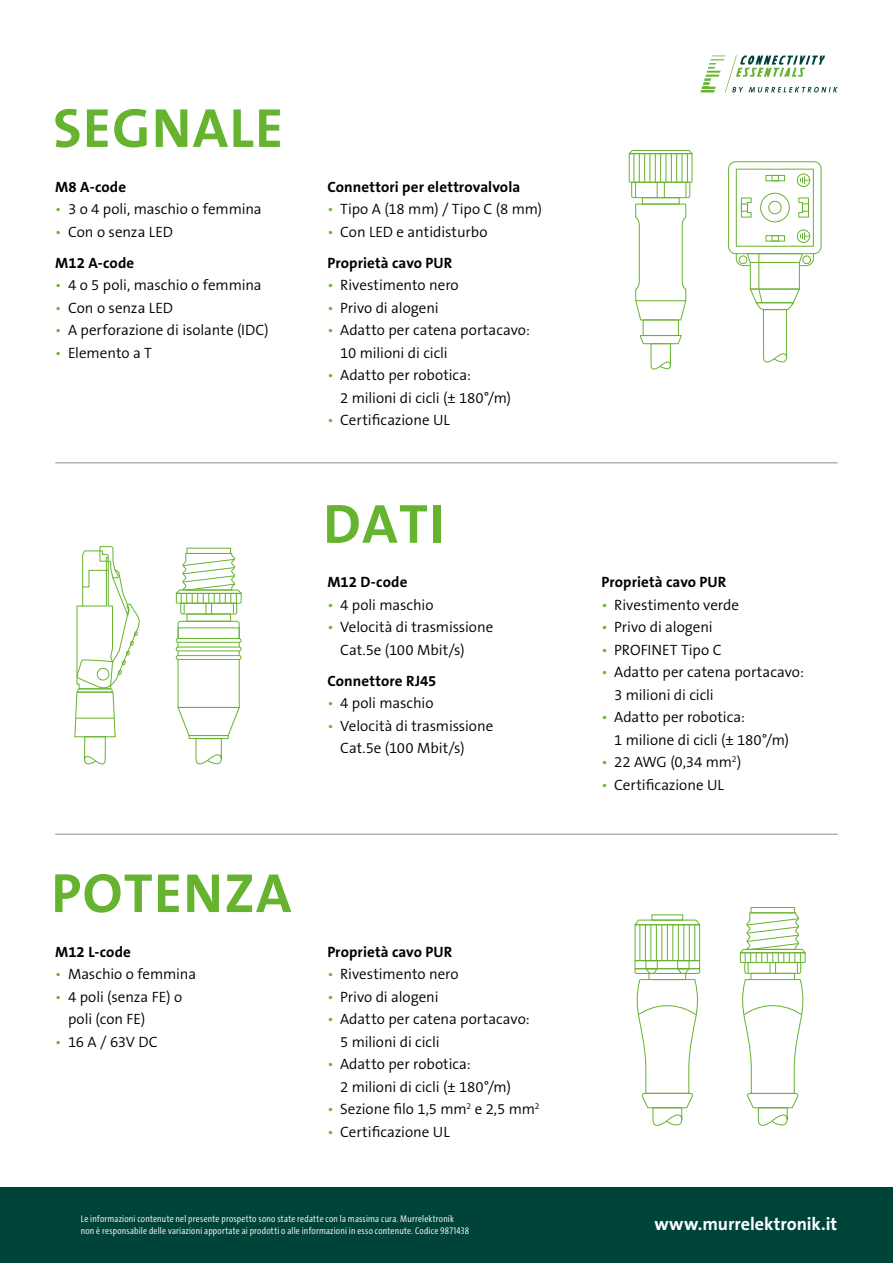
<style>
.page{position:relative;width:893px;height:1263px;background:#fff}
.page>*{position:absolute;margin:0;border:0;box-sizing:border-box;transform-origin:0 0}
.t1{font:700 55.5px "The Sans B Plus W7";letter-spacing:.025em;color:#65b32e}
.t2{font:700 18px "The Sans B Plus W7";color:#fff}
.t3{font:300 15px/22.5px "The Sans B Plus W4";letter-spacing:-.005em;color:#000}
.t4{font:700 15px "The Sans B Plus W7";letter-spacing:.005em;color:#000}
.t5{font:300 9.75px/12px "The Sans Cd LF4";letter-spacing:.025em;color:#fff}
.s1{color:#65b32e}
</style>
<div class="page">
<hr style="left:55px;top:462px;width:783px;height:1px;background:#b3b2b2">
<hr style="left:55px;top:833px;width:783px;height:2px;background:#b3b2b2">
<svg style="left:74px;top:546px;width:66px;height:219px"></svg>
<div style="left:97px;top:668px;width:12px;height:12px;border:1px solid #65b32e;border-radius:50%"></div>
<div style="left:677px;top:960px;width:12px;height:9px;border:1px solid #65b32e"></div>
<div style="left:646px;top:960px;width:12px;height:9px;border:1px solid #65b32e"></div>
<div style="left:635px;top:960px;width:65px;height:9px;border:1px solid #65b32e"></div>
<hr style="left:694px;top:925px;width:1px;height:36px;background:#65b32e">
<hr style="left:689px;top:925px;width:1px;height:36px;background:#65b32e">
<hr style="left:683px;top:925px;width:1px;height:36px;background:#65b32e">
<hr style="left:678px;top:925px;width:1px;height:36px;background:#65b32e">
<hr style="left:672px;top:925px;width:1px;height:36px;background:#65b32e">
<hr style="left:667px;top:925px;width:1px;height:36px;background:#65b32e">
<hr style="left:661px;top:925px;width:1px;height:36px;background:#65b32e">
<hr style="left:656px;top:925px;width:1px;height:36px;background:#65b32e">
<hr style="left:650px;top:925px;width:1px;height:36px;background:#65b32e">
<hr style="left:645px;top:925px;width:1px;height:36px;background:#65b32e">
<hr style="left:639px;top:925px;width:1px;height:36px;background:#65b32e">
<svg style="left:634px;top:968px;width:67px;height:158px"></svg>
<svg style="left:634px;top:919px;width:67px;height:6px"></svg>
<svg style="left:175px;top:553px;width:67px;height:212px"></svg>
<svg style="left:639px;top:335px;width:43px;height:35px"></svg>
<svg style="left:628px;top:150px;width:65px;height:171px"></svg>
<div style="left:751px;top:907px;width:44px;height:6px;border:1px solid #65b32e"></div>
<svg style="left:739px;top:912px;width:67px;height:214px"></svg>
<div style="left:728px;top:161px;width:93px;height:93px;border:1px solid #65b32e;border-radius:7px"></div>
<div style="left:736px;top:169px;width:78px;height:78px;border:1px solid #65b32e"></div>
<div style="left:739px;top:256px;width:8px;height:8px;border:1px solid #65b32e;border-radius:50%"></div>
<div style="left:802px;top:256px;width:9px;height:8px;border:1px solid #65b32e;border-radius:50%"></div>
<div style="left:768px;top:201px;width:14px;height:13px;border:1px solid #65b32e;border-radius:50%"></div>
<svg style="left:800px;top:233px;width:10px;height:7px"></svg>
<div style="left:797px;top:230px;width:13px;height:13px;border:1px solid #65b32e;border-radius:50%"></div>
<svg style="left:800px;top:177px;width:10px;height:7px"></svg>
<div style="left:797px;top:174px;width:13px;height:13px;border:1px solid #65b32e;border-radius:50%"></div>
<div style="left:760px;top:193px;width:30px;height:29px;border:1px solid #65b32e;border-radius:50%"></div>
<div style="left:766px;top:235px;width:19px;height:6px;border:1px solid #65b32e"></div>
<div style="left:766px;top:175px;width:19px;height:6px;border:1px solid #65b32e"></div>
<div style="left:772px;top:235px;width:7px;height:6px;border:1px solid #65b32e"></div>
<div style="left:772px;top:175px;width:7px;height:6px;border:1px solid #65b32e"></div>
<svg style="left:741px;top:197px;width:11px;height:21px"></svg>
<svg style="left:798px;top:197px;width:11px;height:21px"></svg>
<svg style="left:746px;top:253px;width:57px;height:110px"></svg>
<div style="left:0;top:1188px;width:893px;height:75px;background:#004439"></div>
<svg style="left:700px;top:55px;width:138px;height:38px"></svg>
<h1 class="t1" style="left:53px;top:93px;width:231px">SEGNALE</h1>
<p class="t4" style="left:55px;top:177px;width:72px">M8 A-code</p>
<p class="t3" style="left:55px;top:198px;width:208px"><span class="s1">•</span> 3 o 4 poli, maschio o femmina</p>
<p class="t3" style="left:55px;top:220px;width:119px"><span class="s1">•</span> Con o senza LED</p>
<p class="t4" style="left:55px;top:253px;width:80px">M12 A-code</p>
<p class="t3" style="left:55px;top:274px;width:208px"><span class="s1">•</span> 4 o 5 poli, maschio o femmina</p>
<p class="t3" style="left:55px;top:296px;width:119px"><span class="s1">•</span> Con o senza LED</p>
<p class="t3" style="left:55px;top:319px;width:215px"><span class="s1">•</span> A perforazione di isolante (IDC)</p>
<p class="t3" style="left:55px;top:341px;width:98px"><span class="s1">•</span> Elemento a T</p>
<p class="t4" style="left:327px;top:177px;width:194px">Connettori per elettrovalvola</p>
<p class="t3" style="left:327px;top:198px;width:216px"><span class="s1">•</span> Tipo A (18 mm) / Tipo C (8 mm)</p>
<p class="t3" style="left:327px;top:220px;width:162px"><span class="s1">•</span> Con LED e antidisturbo</p>
<p class="t4" style="left:327px;top:253px;width:126px">Proprietà cavo PUR</p>
<p class="t3" style="left:327px;top:274px;width:133px"><span class="s1">•</span> Rivestimento nero</p>
<p class="t3" style="left:327px;top:296px;width:113px"><span class="s1">•</span> Privo di alogeni</p>
<p class="t3" style="left:340px;top:319px;width:191px;text-indent:-13px"><span class="s1">•</span> Adatto per catena portacavo:<br>10 milioni di cicli</p>
<p class="t3" style="left:340px;top:364px;width:172px;text-indent:-13px"><span class="s1">•</span> Adatto per robotica:<br>2 milioni di cicli (± 180°/m)</p>
<p class="t3" style="left:327px;top:409px;width:124px"><span class="s1">•</span> Certificazione UL</p>
<h1 class="t1" style="left:323px;top:488px;width:123px">DATI</h1>
<p class="t4" style="left:327px;top:573px;width:81px">M12 D-code</p>
<p class="t3" style="left:327px;top:594px;width:108px"><span class="s1">•</span> 4 poli maschio</p>
<p class="t3" style="left:340px;top:616px;width:155px;text-indent:-13px"><span class="s1">•</span> Velocità di trasmissione<br>Cat.5e (100 Mbit/s)</p>
<p class="t4" style="left:327px;top:671px;width:111px">Connettore RJ45</p>
<p class="t3" style="left:327px;top:692px;width:108px"><span class="s1">•</span> 4 poli maschio</p>
<p class="t3" style="left:340px;top:715px;width:155px;text-indent:-13px"><span class="s1">•</span> Velocità di trasmissione<br>Cat.5e (100 Mbit/s)</p>
<h1 class="t1" style="left:51px;top:858px;width:242px">POTENZA</h1>
<p class="t4" style="left:55px;top:942px;width:77px">M12 L-code</p>
<p class="t3" style="left:55px;top:963px;width:142px"><span class="s1">•</span> Maschio o femmina</p>
<p class="t3" style="left:68px;top:985px;width:116px;text-indent:-13px"><span class="s1">•</span> 4 poli (senza FE) o poli (con FE)</p>
<p class="t3" style="left:55px;top:1030px;width:104px"><span class="s1">•</span> 16 A / 63V DC</p>
<p class="t4" style="left:327px;top:942px;width:126px">Proprietà cavo PUR</p>
<p class="t3" style="left:327px;top:963px;width:133px"><span class="s1">•</span> Rivestimento nero</p>
<p class="t3" style="left:327px;top:985px;width:113px"><span class="s1">•</span> Privo di alogeni</p>
<p class="t3" style="left:340px;top:1008px;width:191px;text-indent:-13px"><span class="s1">•</span> Adatto per catena portacavo:<br>5 milioni di cicli</p>
<p class="t3" style="left:340px;top:1053px;width:172px;text-indent:-13px"><span class="s1">•</span> Adatto per robotica:<br>2 milioni di cicli (± 180°/m)</p>
<p class="t3" style="left:327px;top:1098px;width:214px"><span class="s1">•</span> Sezione filo 1,5 mm<sup>2</sup> e 2,5 mm<sup>2</sup></p>
<p class="t3" style="left:327px;top:1120px;width:124px"><span class="s1">•</span> Certificazione UL</p>
<p class="t5" style="left:81px;top:1212px;width:390px">Le informazioni contenute nel presente prospetto sono state redatte con la massima cura. Murrelektronik non è responsabile delle variazioni apportate ai prodotti o alle informazioni in esso contenute. Codice 9871438</p>
<p class="t4" style="left:601px;top:573px;width:126px">Proprietà cavo PUR</p>
<p class="t3" style="left:601px;top:594px;width:139px"><span class="s1">•</span> Rivestimento verde</p>
<p class="t3" style="left:601px;top:616px;width:113px"><span class="s1">•</span> Privo di alogeni</p>
<p class="t3" style="left:601px;top:639px;width:122px"><span class="s1">•</span> PROFINET Tipo C</p>
<p class="t3" style="left:614px;top:661px;width:191px;text-indent:-13px"><span class="s1">•</span> Adatto per catena portacavo:<br>3 milioni di cicli</p>
<p class="t3" style="left:614px;top:706px;width:176px;text-indent:-13px"><span class="s1">•</span> Adatto per robotica:<br>1 milione di cicli (± 180°/m)</p>
<p class="t3" style="left:601px;top:751px;width:141px"><span class="s1">•</span> 22 AWG (0,34 mm<sup>2</sup>)</p>
<p class="t3" style="left:601px;top:774px;width:124px"><span class="s1">•</span> Certificazione UL</p>
<p class="t2" style="left:654px;top:1212px;width:184px">www.murrelektronik.it</p>
</div>
